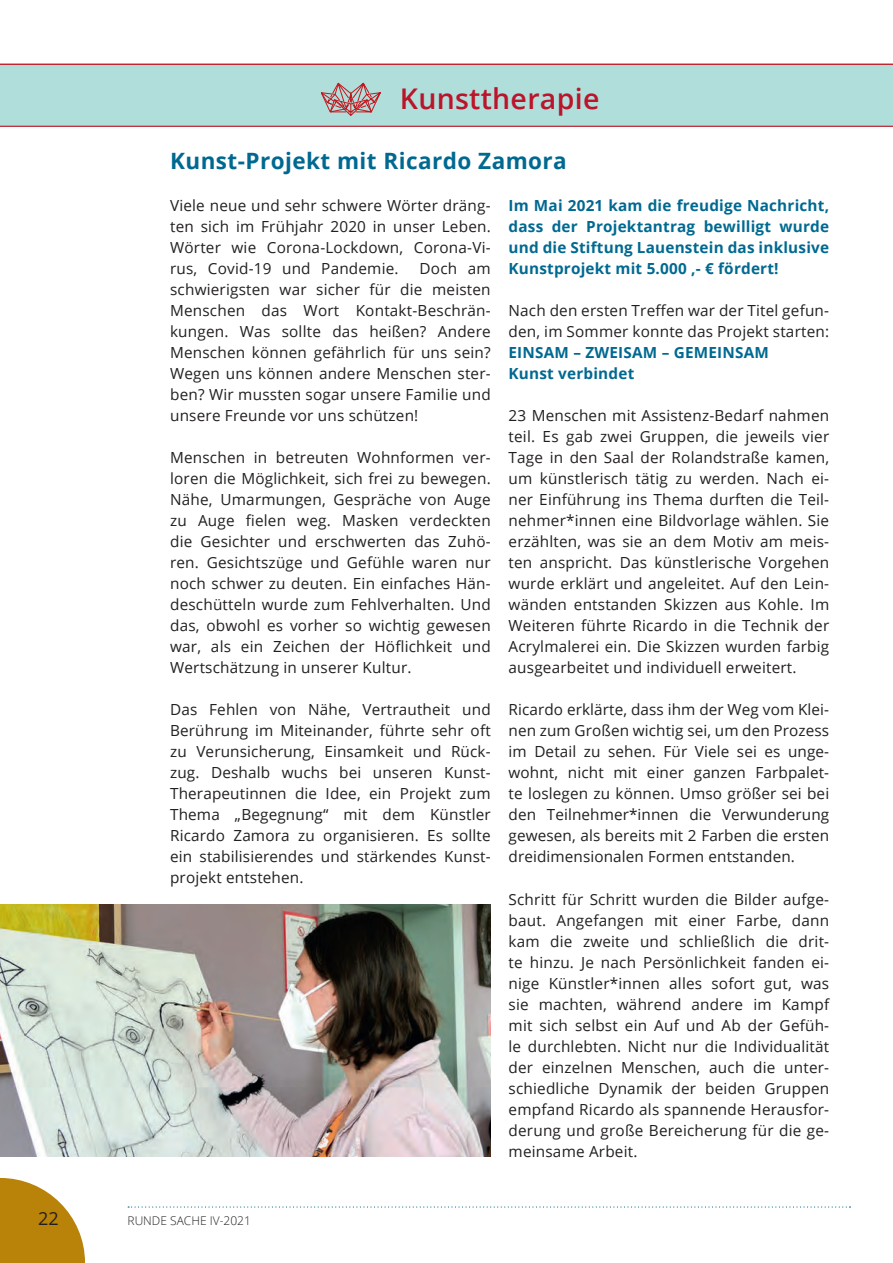
<style>
.page{position:relative;width:893px;height:1263px;background:#fff}
.page>*{position:absolute;margin:0;border:0;box-sizing:border-box;transform-origin:0 0}
.t1{font:600 28.5px "Open Sans";letter-spacing:.01em;color:#bc142a}
.t2{font:700 22.5px "Open Sans";letter-spacing:.02em;color:#006991}
.t3{font:18px "Open Sans";color:#231f20}
.t4{font:15.3px/21px "Open Sans";letter-spacing:.015em;color:#231f20;text-align:justify}
.t5{font:700 15.3px/21px "Open Sans";letter-spacing:.015em;color:#006991;text-align:justify}
.t6{font:300 12px "Open Sans";color:#231f20}
</style>
<div class="page">
<svg style="left:128px;top:1206px;width:722px;height:1px"></svg>
<svg style="left:0;top:1178px;width:85px;height:85px"></svg>
<div style="left:0;top:64px;width:893px;height:63px;background:#afdedb"></div>
<hr style="left:0;top:64px;width:893px;height:1px;background:#c11524">
<svg style="left:321px;top:83px;width:60px;height:33px"></svg>
<hr style="left:0;top:126px;width:893px;height:1px;background:#c11524">
<img style="left:0;top:904px;width:491px;height:253px">
<p class="t3" style="left:38px;top:1206px;width:22px">22</p>
<h1 class="t1" style="left:400px;top:79px;width:201px">Kunsttherapie</h1>
<h2 class="t2" style="left:170px;top:145px;width:398px">Kunst-Projekt mit Ricardo Zamora</h2>
<p class="t4" style="left:170px;top:194px;width:322px">Viele neue und sehr schwere Wörter dräng&shy;ten sich im Frühjahr 2020 in unser Leben.<br>Wörter wie Corona-Lockdown, Corona-Vi&shy;rus, Covid-19 und Pandemie.</p>
<p class="t5" style="left:508px;top:194px;width:322px">Im Mai 2021 kam die freudige Nachricht, dass der Projektantrag bewilligt wurde und die Stiftung Lauenstein das inklusive Kunstprojekt mit 5.000 ,- € fördert!</p>
<p class="t4" style="left:508px;top:300px;width:322px">Nach den ersten Treffen war der Titel gefun&shy;den, im Sommer konnte das Projekt starten:</p>
<p class="t5" style="left:509px;top:342px;width:262px">EINSAM – ZWEISAM – GEMEINSAM<br>Kunst verbindet</p>
<p class="t4" style="left:509px;top:405px;width:322px">23 Menschen mit Assistenz-Bedarf nahmen teil. Es gab zwei Gruppen, die jeweils vier Tage in den Saal der Rolandstraße kamen, um künstlerisch tätig zu werden. Nach ei&shy;ner Einführung ins Thema durften die Teil&shy;nehmer*innen eine Bildvorlage wählen. Sie erzählten, was sie an dem Motiv am meis&shy;ten anspricht. Das künstlerische Vorgehen wurde erklärt und angeleitet. Auf den Lein&shy;wänden entstanden Skizzen aus Kohle. Im Weiteren führte Ricardo in die Technik der Acrylmalerei ein. Die Skizzen wurden farbig ausgearbeitet und individuell erweitert.</p>
<p class="t4" style="left:509px;top:699px;width:322px">Ricardo erklärte, dass ihm der Weg vom Klei&shy;nen zum Großen wichtig sei, um den Prozess im Detail zu sehen. Für Viele sei es unge&shy;wohnt, nicht mit einer ganzen Farbpalet&shy;te loslegen zu können. Umso größer sei bei den Teilnehmer*innen die Verwunderung gewesen, als bereits mit 2 Farben die ersten dreidimensionalen Formen entstanden.</p>
<p class="t4" style="left:509px;top:888px;width:322px">Schritt für Schritt wurden die Bilder aufge&shy;baut. Angefangen mit einer Farbe, dann kam die zweite und schließlich die drit&shy;te hinzu. Je nach Persönlichkeit fanden ei&shy;nige Künstler*innen alles sofort gut, was sie machten, während andere im Kampf mit sich selbst ein Auf und Ab der Gefüh&shy;le durchlebten. Nicht nur die Individualität der einzelnen Menschen, auch die unter&shy;schiedliche Dynamik der beiden Gruppen empfand Ricardo als spannende Herausfor&shy;derung und große Bereicherung für die ge&shy;meinsame Arbeit.</p>
<p class="t4" style="left:170px;top:258px;width:322px;text-indent:249px">Doch am schwierigsten war sicher für die meisten Menschen das Wort Kontakt-Beschrän&shy;kungen. Was sollte das heißen? Andere Menschen können gefährlich für uns sein?<br>Wegen uns können andere Menschen ster&shy;ben? Wir mussten sogar unsere Familie und unsere Freunde vor uns schützen!</p>
<p class="t4" style="left:170px;top:447px;width:322px">Menschen in betreuten Wohnformen ver&shy;loren die Möglichkeit, sich frei zu bewegen.<br>Nähe, Umarmungen, Gespräche von Auge zu Auge fielen weg. Masken verdeckten die Gesichter und erschwerten das Zuhö&shy;ren. Gesichtszüge und Gefühle waren nur noch schwer zu deuten. Ein einfaches Hän&shy;deschütteln wurde zum Fehlverhalten. Und das, obwohl es vorher so wichtig gewesen war, als ein Zeichen der Höflichkeit und Wertschätzung in unserer Kultur.</p>
<p class="t4" style="left:170px;top:699px;width:322px">Das Fehlen von Nähe, Vertrautheit und Berührung im Miteinander, führte sehr oft zu Verunsicherung, Einsamkeit und Rück&shy;zug. Deshalb wuchs bei unseren Kunst-Therapeutinnen die Idee, ein Projekt zum Thema „Begegnung“ mit dem Künstler Ricardo Zamora zu organisieren. Es sollte ein stabilisierendes und stärkendes Kunst&shy;projekt entstehen.</p>
<p class="t6" style="left:128px;top:1212px;width:125px">RUNDE SACHE IV-2021</p>
</div>
